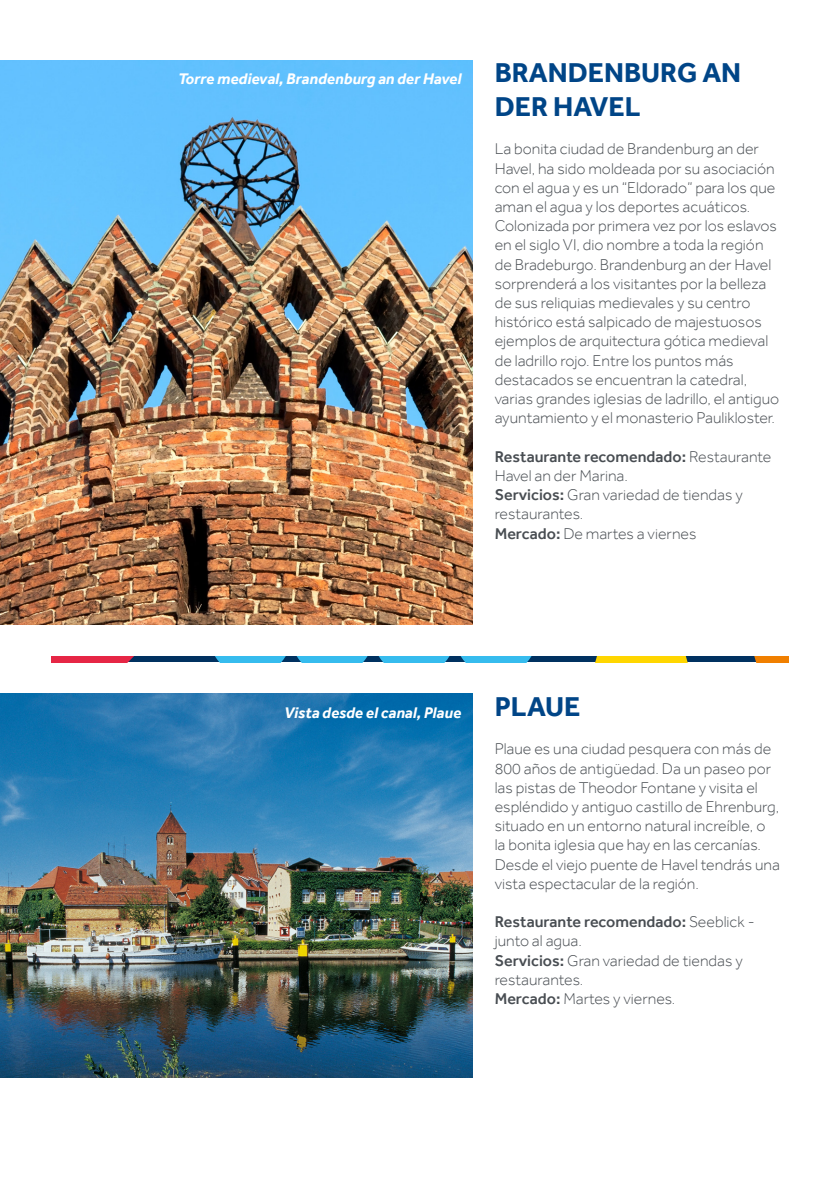
<style>
.page{position:relative;width:840px;height:1191px;background:#fff}
.page>*{position:absolute;margin:0;border:0;box-sizing:border-box;transform-origin:0 0}
.t1{font:700 28px/33.6px "Effra";color:#004587}
.t2{font:300 16px/19.2px "Effra";color:#484d52}
.t3{font:italic 700 15.8px "Effra";color:#fff}
.s1{font-weight:500}
</style>
<div class="page">
<img style="left:0;top:60px;width:471px;height:565px">
<img style="left:0;top:693px;width:471px;height:384px">
<div style="left:51px;top:656px;width:737px;height:6px;background:#003160"></div>
<svg style="left:595px;top:656px;width:93px;height:6px"></svg>
<svg style="left:754px;top:656px;width:34px;height:6px"></svg>
<svg style="left:51px;top:656px;width:481px;height:6px"></svg>
<p class="t3" style="left:178px;top:69px;width:285px">Torre medieval, Brandenburg an der Havel</p>
<h1 class="t1" style="left:494px;top:56px;width:248px">BRANDENBURG AN<br>DER HAVEL</h1>
<p class="t2" style="left:494px;top:139px;width:286px">La bonita ciudad de Brandenburg an der Havel, ha sido moldeada por su asociación con el agua y es un “Eldorado” para los que aman el agua y los deportes acuáticos.<br>Colonizada por primera vez por los eslavos en el siglo VI, dio nombre a toda la región de Bradeburgo. Brandenburg an der Havel sorprenderá a los visitantes por la belleza de sus reliquias medievales y su centro histórico está salpicado de majestuosos ejemplos de arquitectura gótica medieval de ladrillo rojo. Entre los puntos más destacados se encuentran la catedral, varias grandes iglesias de ladrillo, el antiguo ayuntamiento y el monasterio Paulikloster.</p>
<p class="t2" style="left:494px;top:447px;width:278px"><span class="s1">Restaurante recomendado:</span> Restaurante<br>Havel an der Marina.<br><span class="s1">Servicios:</span> Gran variedad de tiendas y restaurantes.<br><span class="s1">Mercado:</span> De martes a viernes</p>
<p class="t3" style="left:284px;top:703px;width:179px">Vista desde el canal, Plaue</p>
<h1 class="t1" style="left:494px;top:689px;width:87px">PLAUE</h1>
<p class="t2" style="left:494px;top:739px;width:286px">Plaue es una ciudad pesquera con más de 800 años de antigüedad. Da un paseo por las pistas de Theodor Fontane y visita el espléndido y antiguo castillo de Ehrenburg, situado en un entorno natural increíble, o la bonita iglesia que hay en las cercanías.<br>Desde el viejo puente de Havel tendrás una vista espectacular de la región.</p>
<p class="t2" style="left:494px;top:912px;width:261px"><span class="s1">Restaurante recomendado:</span> Seeblick - junto al agua.<br><span class="s1">Servicios:</span> Gran variedad de tiendas y restaurantes.<br><span class="s1">Mercado:</span> Martes y viernes.</p>
</div>
